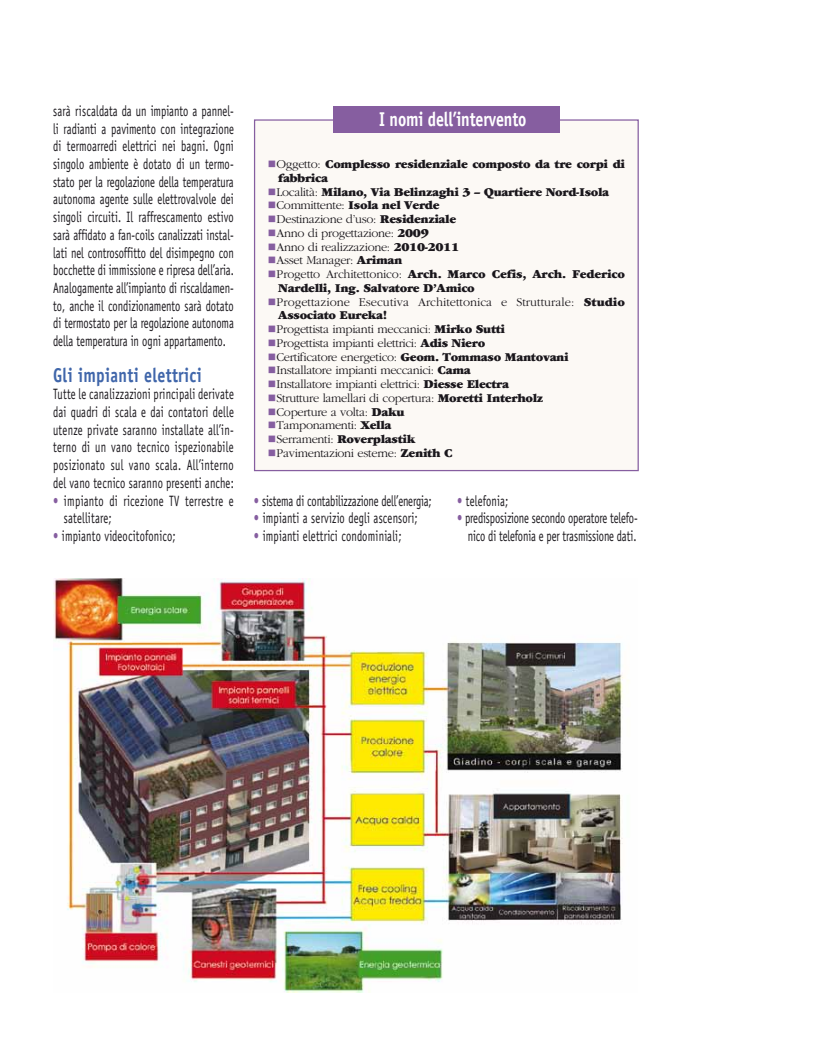
<style>
.page{position:relative;width:815px;height:1063px;background:#fff}
.page>*{position:absolute;margin:0;border:0;box-sizing:border-box;transform-origin:0 0}
.t1{font:700 20px "Officina Sans Std";letter-spacing:.02em;color:#4066aa;scale:.8 1}
.t2{font:700 20px "Officina Sans Std";letter-spacing:-.01em;color:#fff;scale:.8 1}
.t3{font:15px/17.8px "Officina Sans Std";color:#1a171c;text-align:justify;scale:.7 1}
.t4{font:15px "Officina Sans Std";letter-spacing:.02em;color:#1a171c;scale:.7 1}
.t5{font:15px/17.8px "Officina Sans Std";letter-spacing:.03em;color:#1a171c;scale:.7 1}
.t6{font:300 12.5px "ITC Garamond Std";letter-spacing:-.025em;color:#1a171c}
.t7{font:12.5px/13.8px "ITC Garamond Std Ult";letter-spacing:-.025em;color:#1a171c}
.t8{font:300 12.5px "ITC Garamond Std";color:#1a171c}
.s1{color:#865ea0}
.s2{font-family:"ITC Garamond Std";font-weight:300}
.s3{font-family:"ITC Garamond Std Ult";font-weight:400}
</style>
<div class="page">
<img style="left:53px;top:579px;width:576px;height:413px">
<div style="left:255px;top:120px;width:383px;height:351px;background:#fcf9f5"></div>
<div style="left:333px;top:106px;width:227px;height:27px;background:#865ea0"></div>
<p class="t3" style="left:53px;top:102px;width:260px">sarà riscaldata da un impianto a pannel&shy;li radianti a pavimento con integrazione di termoarredi elettrici nei bagni. Ogni singolo ambiente è dotato di un termo&shy;stato per la regolazione della temperatura autonoma agente sulle elettrovalvole dei singoli circuiti. Il raffrescamento estivo sarà affidato a fan-coils canalizzati instal&shy;lati nel controsoffitto del disimpegno con bocchette di immissione e ripresa dell’aria.<br>Analogamente all’impianto di riscaldamen&shy;to, anche il condizionamento sarà dotato di termostato per la regolazione autonoma della temperatura in ogni appartamento.</p>
<h1 class="t1" style="left:53px;top:362px;width:187px">Gli impianti elettrici</h1>
<p class="t3" style="left:53px;top:385px;width:260px">Tutte le canalizzazioni principali derivate dai quadri di scala e dai contatori delle utenze private saranno installate all’in&shy;terno di un vano tecnico ispezionabile posizionato sul vano scala. All’interno del vano tecnico saranno presenti anche:</p>
<p class="t5" style="left:64px;top:492px;width:244px;text-indent:-11px"><span class="s1">•</span> impianto di ricezione TV terrestre e satellitare;</p>
<p class="t4" style="left:53px;top:527px;width:177px"><span class="s1">•</span> impianto videocitofonico;</p>
<h1 class="t2" style="left:379px;top:107px;width:185px">I nomi dell’intervento</h1>
<p class="t7" style="left:278px;top:157px;width:348px;text-indent:-11px"><span class="s1">■</span><span class="s2">Oggetto:</span> Complesso residenziale composto da tre corpi di fabbrica</p>
<p class="t7" style="left:268px;top:185px;width:343px"><span class="s1">■</span><span class="s2">Località:</span> Milano, Via Belinzaghi 3 – Quartiere Nord-Isola</p>
<p class="t7" style="left:268px;top:199px;width:173px"><span class="s1">■</span><span class="s2">Committente:</span> Isola nel Verde</p>
<p class="t6" style="left:268px;top:213px;width:190px"><span class="s1">■</span>Destinazione d’uso: <span class="s3">Residenziale</span></p>
<p class="t6" style="left:268px;top:226px;width:163px"><span class="s1">■</span>Anno di progettazione: <span class="s3">2009</span></p>
<p class="t6" style="left:268px;top:240px;width:193px"><span class="s1">■</span>Anno di realizzazione: <span class="s3">2010-2011</span></p>
<p class="t6" style="left:268px;top:254px;width:136px"><span class="s1">■</span>Asset Manager: <span class="s3">Ariman</span></p>
<p class="t7" style="left:278px;top:267px;width:348px;text-indent:-11px"><span class="s1">■</span><span class="s2">Progetto Architettonico:</span> Arch. Marco Cefis, Arch. Federico<br>Nardelli, Ing. Salvatore D’Amico</p>
<p class="t8" style="left:268px;top:295px;width:359px"><span class="s1">■</span>Progettazione Esecutiva Architettonica e Strutturale: <span class="s3">Studio</span></p>
<p class="t7" style="left:278px;top:309px;width:111px">Associato Eureka!</p>
<p class="t6" style="left:268px;top:323px;width:239px"><span class="s1">■</span>Progettista impianti meccanici: <span class="s3">Mirko Sutti</span></p>
<p class="t6" style="left:268px;top:336px;width:219px"><span class="s1">■</span>Progettista impianti elettrici: <span class="s3">Adis Niero</span></p>
<p class="t6" style="left:268px;top:350px;width:303px"><span class="s1">■</span>Certificatore energetico: <span class="s3">Geom. Tommaso Mantovani</span></p>
<p class="t6" style="left:268px;top:364px;width:205px"><span class="s1">■</span>Installatore impianti meccanici: <span class="s3">Cama</span></p>
<p class="t6" style="left:268px;top:378px;width:243px"><span class="s1">■</span>Installatore impianti elettrici: <span class="s3">Diesse Electra</span></p>
<p class="t6" style="left:268px;top:391px;width:277px"><span class="s1">■</span>Strutture lamellari di copertura: <span class="s3">Moretti Interholz</span></p>
<p class="t6" style="left:268px;top:405px;width:138px"><span class="s1">■</span>Coperture a volta: <span class="s3">Daku</span></p>
<p class="t6" style="left:268px;top:419px;width:125px"><span class="s1">■</span>Tamponamenti: <span class="s3">Xella</span></p>
<p class="t7" style="left:268px;top:432px;width:149px"><span class="s1">■</span><span class="s2">Serramenti:</span> Roverplastik</p>
<p class="t6" style="left:268px;top:446px;width:186px"><span class="s1">■</span>Pavimentazioni esterne: <span class="s3">Zenith C</span></p>
<p class="t3" style="left:254px;top:492px;width:255px"><span class="s1">•</span> sistema di contabilizzazione dell’energia;</p>
<p class="t4" style="left:254px;top:510px;width:235px"><span class="s1">•</span> impianti a servizio degli ascensori;</p>
<p class="t4" style="left:254px;top:527px;width:212px"><span class="s1">•</span> impianti elettrici condominiali;</p>
<p class="t4" style="left:457px;top:492px;width:75px"><span class="s1">•</span> telefonia;</p>
<p class="t3" style="left:457px;top:509px;width:260px;text-align:right"><span class="s1">•</span> predisposizione secondo operatore telefo&shy;nico di telefonia e per trasmissione dati.</p>
</div>
